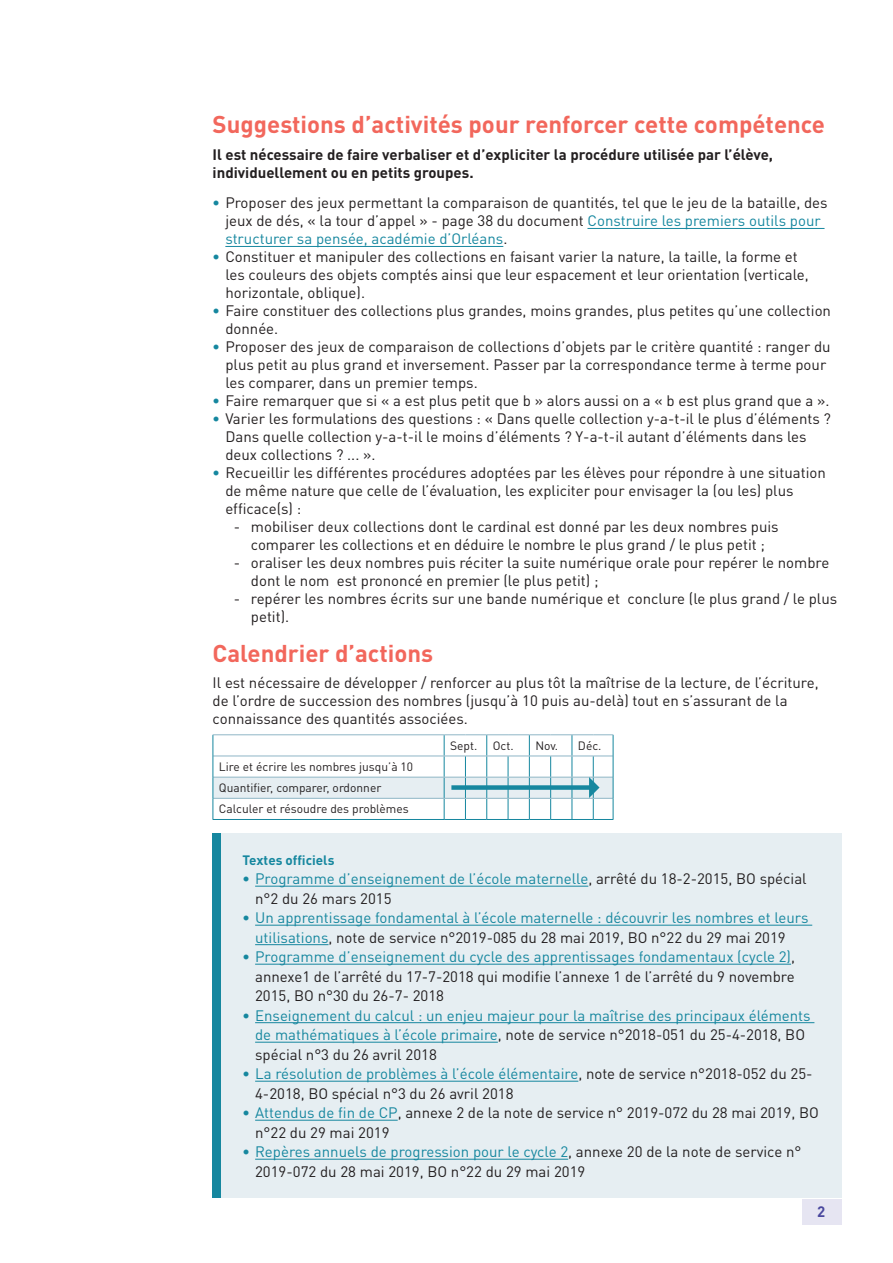
<style>
.page{position:relative;width:893px;height:1263px;background:#fff}
.page>*{position:absolute;margin:0;border:0;box-sizing:border-box;transform-origin:0 0}
._03_Titre_de_niveau{font:700 24px "DIN Pro";color:#f2675c}
._06_Texte_courant{font:15px/18px "DIN Pro";color:#231f20}
.t1{font:15px/19.5px "DIN Pro";color:#16879f}
._06_Texte_courant-2{font:700 15px/18px "DIN Pro";color:#231f20}
.t2{font:700 15px "DIN Pro";color:#4a489e}
._15_Titre_encadré{font:700 13.5px "DIN Pro";color:#16879f}
.Texte_courant_tablea{font:12px "DIN Pro";color:#231f20}
.s1{font-weight:700;color:#16879f}
.s2{color:#16879f}
.s3{font-weight:700}
.s4{color:#231f20}
</style>
<div class="page">
<hr style="left:587px;top:228px;width:237px;height:1px;background:#16879f">
<hr style="left:225px;top:246px;width:278px;height:1px;background:#16879f">
<svg style="left:213px;top:734px;width:401px;height:86px"></svg>
<div style="left:213px;top:833px;width:629px;height:365px;background:#e6eef2"></div>
<hr style="left:255px;top:886px;width:333px;height:1px;background:#16879f">
<hr style="left:255px;top:925px;width:557px;height:1px;background:#16879f">
<hr style="left:255px;top:944px;width:73px;height:1px;background:#16879f">
<hr style="left:255px;top:964px;width:536px;height:1px;background:#16879f">
<hr style="left:255px;top:1022px;width:559px;height:1px;background:#16879f">
<hr style="left:255px;top:1042px;width:243px;height:1px;background:#16879f">
<hr style="left:255px;top:1081px;width:323px;height:1px;background:#16879f">
<hr style="left:255px;top:1120px;width:143px;height:1px;background:#16879f">
<hr style="left:255px;top:1159px;width:313px;height:1px;background:#16879f">
<div style="left:213px;top:833px;width:8px;height:365px;background:#16879f"></div>
<div style="left:802px;top:1199px;width:39px;height:26px;background:#e6e5f2"></div>
<p class="_03_Titre_de_niveau" style="left:213px;top:109px;width:614px">Suggestions d’activités pour renforcer cette compétence</p>
<p class="_06_Texte_courant-2" style="left:213px;top:145px;width:562px">Il est nécessaire de faire verbaliser et d’expliciter la procédure utilisée par l’élève, individuellement ou en petits groupes.</p>
<p class="_06_Texte_courant" style="left:225px;top:194px;width:604px;text-indent:-13px"><span class="s1">•</span> Proposer des jeux permettant la comparaison de quantités, tel que le jeu de la bataille, des jeux de dés, « la tour d’appel » - page 38 du document <span class="s2">Construire les premiers outils pour structurer sa pensée, académie d’Orléans</span>.</p>
<p class="_06_Texte_courant" style="left:225px;top:248px;width:585px;text-indent:-13px"><span class="s1">•</span> Constituer et manipuler des collections en faisant varier la nature, la taille, la forme et les couleurs des objets comptés ainsi que leur espacement et leur orientation (verticale, horizontale, oblique).</p>
<p class="_06_Texte_courant" style="left:225px;top:302px;width:607px;text-indent:-13px"><span class="s1">•</span> Faire constituer des collections plus grandes, moins grandes, plus petites qu’une collection donnée.</p>
<p class="_06_Texte_courant" style="left:225px;top:338px;width:607px;text-indent:-13px"><span class="s1">•</span> Proposer des jeux de comparaison de collections d’objets par le critère quantité : ranger du plus petit au plus grand et inversement. Passer par la correspondance terme à terme pour les comparer, dans un premier temps.</p>
<p class="_06_Texte_courant" style="left:213px;top:392px;width:618px"><span class="s1">•</span> Faire remarquer que si « a est plus petit que b » alors aussi on a « b est plus grand que a ».</p>
<p class="_06_Texte_courant" style="left:225px;top:410px;width:607px;text-indent:-13px"><span class="s1">•</span> Varier les formulations des questions : « Dans quelle collection y-a-t-il le plus d’éléments ?<br>Dans quelle collection y-a-t-il le moins d’éléments ? Y-a-t-il autant d’éléments dans les deux collections ? ... ».</p>
<p class="_06_Texte_courant" style="left:225px;top:464px;width:602px;text-indent:-13px"><span class="s1">•</span> Recueillir les différentes procédures adoptées par les élèves pour répondre à une situation de même nature que celle de l’évaluation, les expliciter pour envisager la (ou les) plus efficace(s) :</p>
<p class="_06_Texte_courant" style="left:234px;top:518px;width:546px;text-align:center">- mobiliser deux collections dont le cardinal est donné par les deux nombres puis comparer les collections et en déduire le nombre le plus grand / le plus petit ;</p>
<p class="_06_Texte_courant" style="left:251px;top:554px;width:580px;text-indent:-17px">- oraliser les deux nombres puis réciter la suite numérique orale pour repérer le nombre dont le nom est prononcé en premier (le plus petit) ;</p>
<p class="_06_Texte_courant" style="left:251px;top:590px;width:588px;text-indent:-17px">- repérer les nombres écrits sur une bande numérique et conclure (le plus grand / le plus petit).</p>
<p class="_03_Titre_de_niveau" style="left:213px;top:637px;width:222px">Calendrier d’actions</p>
<p class="_06_Texte_courant" style="left:213px;top:673px;width:608px">Il est nécessaire de développer / renforcer au plus tôt la maîtrise de la lecture, de l’écriture, de l’ordre de succession des nombres (jusqu’à 10 puis au-delà) tout en s’assurant de la connaissance des quantités associées.</p>
<p class="Texte_courant_tablea" style="left:450px;top:738px;width:29px">Sept.</p>
<p class="Texte_courant_tablea" style="left:493px;top:738px;width:22px">Oct.</p>
<p class="Texte_courant_tablea" style="left:535px;top:738px;width:24px">Nov.</p>
<p class="Texte_courant_tablea" style="left:578px;top:738px;width:25px">Déc.</p>
<p class="Texte_courant_tablea" style="left:219px;top:759px;width:196px">Lire et écrire les nombres jusqu’à 10</p>
<p class="Texte_courant_tablea" style="left:219px;top:780px;width:164px">Quantifier, comparer, ordonner</p>
<p class="Texte_courant_tablea" style="left:219px;top:801px;width:191px">Calculer et résoudre des problèmes</p>
<p class="_15_Titre_encadré" style="left:242px;top:851px;width:94px">Textes officiels</p>
<p class="_06_Texte_courant" style="left:255px;top:869px;width:553px;line-height:19.5px;text-indent:-13px"><span class="s1">•</span> <span class="s2">Programme d’enseignement de l’école maternelle</span>, arrêté du 18-2-2015, BO spécial n°2 du 26 mars 2015</p>
<p class="t1" style="left:255px;top:908px;width:555px;text-indent:-13px"><span class="s3">•</span> Un apprentissage fondamental à l’école maternelle : découvrir les nombres et leurs utilisations<span class="s4">, note de service n°2019-085 du 28 mai 2019, BO n°22 du 29 mai 2019</span></p>
<p class="_06_Texte_courant" style="left:255px;top:947px;width:541px;line-height:19.5px;text-align:justify;text-indent:-13px"><span class="s1">•</span> <span class="s2">Programme d’enseignement du cycle des apprentissages fondamentaux (cycle 2)</span>, annexe1 de l’arrêté du 17-7-2018 qui modifie l’annexe 1 de l’arrêté du 9 novembre 2015, BO n°30 du 26-7- 2018</p>
<p class="t1" style="left:255px;top:1005px;width:557px;text-indent:-13px"><span class="s3">•</span> Enseignement du calcul : un enjeu majeur pour la maîtrise des principaux éléments de mathématiques à l’école primaire<span class="s4">, note de service n°2018-051 du 25-4-2018, BO spécial n°3 du 26 avril 2018</span></p>
<p class="_06_Texte_courant" style="left:255px;top:1064px;width:559px;line-height:19.5px;text-indent:-13px"><span class="s1">•</span> <span class="s2">La résolution de problèmes à l’école élémentaire</span>, note de service n°2018-052 du 25-<br>4-2018, BO spécial n°3 du 26 avril 2018</p>
<p class="_06_Texte_courant" style="left:255px;top:1103px;width:565px;line-height:19.5px;text-indent:-13px"><span class="s1">•</span> <span class="s2">Attendus de fin de CP</span>, annexe 2 de la note de service n° 2019-072 du 28 mai 2019, BO n°22 du 29 mai 2019</p>
<p class="_06_Texte_courant" style="left:255px;top:1142px;width:548px;line-height:19.5px;text-indent:-13px"><span class="s1">•</span> <span class="s2">Repères annuels de progression pour le cycle 2</span>, annexe 20 de la note de service n°<br>2019-072 du 28 mai 2019, BO n°22 du 29 mai 2019</p>
<p class="t2" style="left:817px;top:1201px;width:10px">2</p>
</div>
